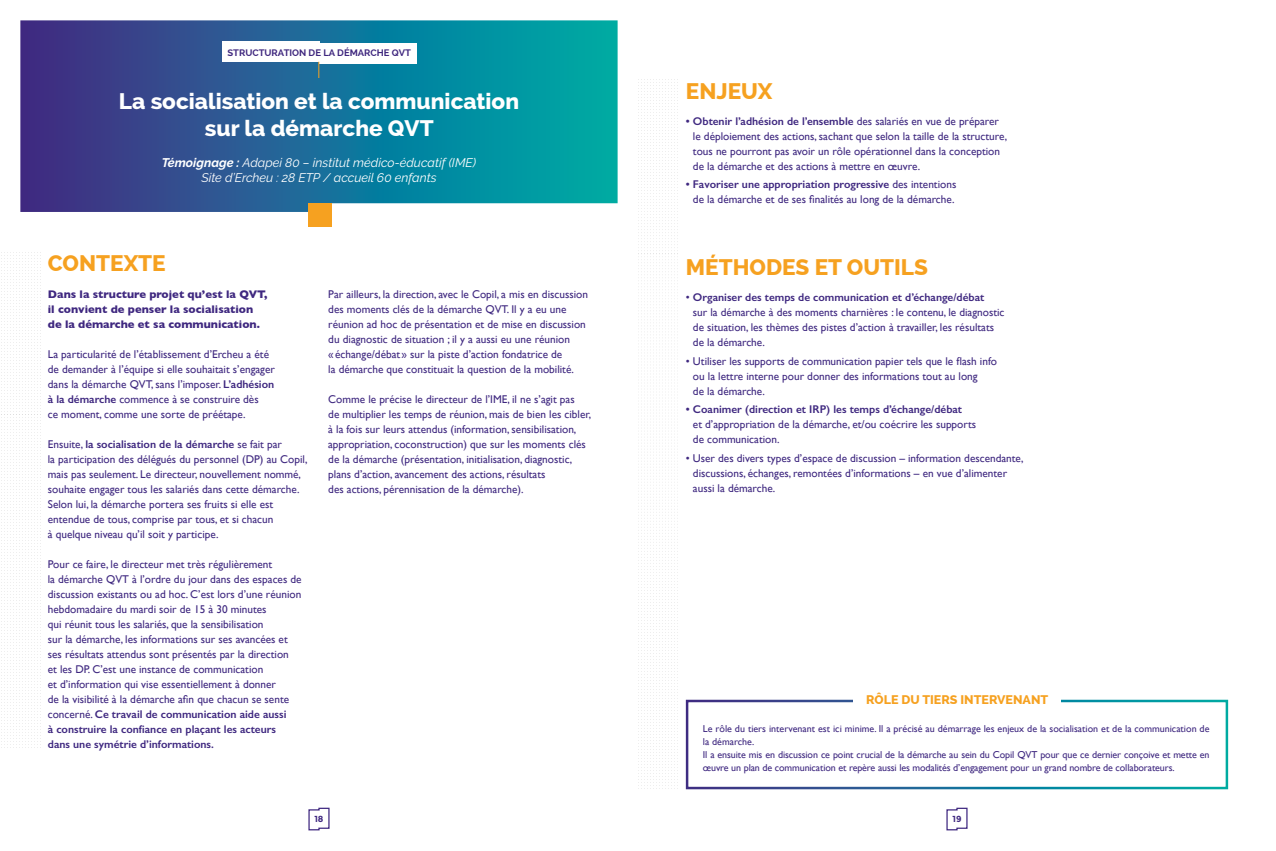
<style>
.page{position:relative;width:1276px;height:851px;background:#fff}
.page>*{position:absolute;margin:0;border:0;box-sizing:border-box;transform-origin:0 0}
.t1{font:800 22.5px/27px "Raleway";color:#fff;text-align:center}
.t2{font:800 22.5px "Raleway";color:#f6a120}
.t3{font:italic 12.5px/15px "Raleway";color:#fff;text-align:center}
.t4{font:800 12.5px "Raleway";color:#f6a120}
.t5{font:11.25px/15px "Gill Sans";color:#3f2880}
.t6{font:700 11.25px/15px "Gill Sans";color:#3f2880}
.t7{font:600 11.25px "Gill Sans";color:#3f2880}
.t8{font:10px/13.1px "Gill Sans";letter-spacing:-.01em;color:#3f2880}
.t9{font:700 9.38px "Raleway";color:#3f277e}
.t10{font:700 8.75px "Montserrat";color:#3f2880}
.s1{font-weight:700}
.s2{font-weight:600}
</style>
<div class="page">
<svg style="left:308px;top:807px;width:22px;height:23px"></svg>
<svg style="left:946px;top:807px;width:22px;height:23px"></svg>
<img style="left:638px;top:79px;width:65px;height:627px">
<img style="left:638px;top:254px;width:40px;height:15px">
<img style="left:638px;top:80px;width:40px;height:15px">
<img style="left:638px;top:706px;width:65px;height:84px">
<img style="left:638px;top:707px;width:40px;height:15px">
<img style="left:1px;top:267px;width:40px;height:481px">
<img style="left:1px;top:414px;width:40px;height:15px">
<img style="left:1px;top:252px;width:40px;height:13px">
<svg style="left:20px;top:20px;width:597px;height:192px;background:#217099"></svg>
<div style="left:222px;top:42px;width:97px;height:20px;background:#fff"></div>
<div style="left:319px;top:44px;width:97px;height:20px;background:#fff"></div>
<svg style="left:318px;top:62px;width:1px;height:16px"></svg>
<div style="left:309px;top:203px;width:23px;height:23px;background:#f6a120"></div>
<div style="left:686px;top:699px;width:542px;height:90px;border:2px solid #fff"></div>
<div style="left:853px;top:689px;width:207px;height:18px;background:#fff"></div>
<p class="t9" style="left:227px;top:47px;width:185px">STRUCTURATION DE LA DÉMARCHE QVT</p>
<h1 class="t1" style="left:119px;top:88px;width:402px">La socialisation et la communication sur la démarche QVT</h1>
<p class="t3" style="left:162px;top:155px;width:316px"><span class="s1">Témoignage :</span> Adapei 80 – institut médico-éducatif (IME)<br>Site d’Ercheu : 28 ETP / accueil 60 enfants</p>
<h1 class="t2" style="left:48px;top:250px;width:119px">CONTEXTE</h1>
<p class="t6" style="left:48px;top:286px;width:221px">Dans la structure projet qu’est la QVT, il convient de penser la socialisation de la démarche et sa communication.</p>
<p class="t5" style="left:48px;top:346px;width:229px">La particularité de l’établissement d’Ercheu a été de demander à l’équipe si elle souhaitait s’engager dans la démarche QVT, sans l’imposer. <span class="s2">L’adhésion à la démarche</span> commence à se construire dès<br>ce moment, comme une sorte de préétape.</p>
<p class="t5" style="left:48px;top:436px;width:261px">Ensuite, <span class="s2">la socialisation de la démarche</span> se fait par<br>la participation des délégués du personnel (DP) au Copil, mais pas seulement. Le directeur, nouvellement nommé, souhaite engager tous les salariés dans cette démarche.<br>Selon lui, la démarche portera ses fruits si elle est entendue de tous, comprise par tous, et si chacun<br>à quelque niveau qu’il soit y participe.</p>
<p class="t5" style="left:48px;top:556px;width:255px">Pour ce faire, le directeur met très régulièrement<br>la démarche QVT à l’ordre du jour dans des espaces de discussion existants ou ad hoc. C’est lors d’une réunion hebdomadaire du mardi soir de 15 à 30 minutes<br>qui réunit tous les salariés, que la sensibilisation<br>sur la démarche, les informations sur ses avancées et ses résultats attendus sont présentés par la direction<br>et les DP. C’est une instance de communication<br>et d’information qui vise essentiellement à donner<br>de la visibilité à la démarche afin que chacun se sente concerné. <span class="s2">Ce travail de communication aide aussi<br>à construire la confiance en plaçant les acteurs<br>dans une symétrie d’informations.</span></p>
<p class="t5" style="left:328px;top:286px;width:261px">Par ailleurs, la direction, avec le Copil, a mis en discussion des moments clés de la démarche QVT. Il y a eu une réunion ad hoc de présentation et de mise en discussion du diagnostic de situation ; il y a aussi eu une réunion<br>« échange/débat » sur la piste d’action fondatrice de<br>la démarche que constituait la question de la mobilité.</p>
<p class="t5" style="left:328px;top:391px;width:264px">Comme le précise le directeur de l’IME, il ne s’agit pas<br>de multiplier les temps de réunion, mais de bien les cibler, à la fois sur leurs attendus (information, sensibilisation, appropriation, coconstruction) que sur les moments clés de la démarche (présentation, initialisation, diagnostic, plans d’action, avancement des actions, résultats<br>des actions, pérennisation de la démarche).</p>
<h1 class="t2" style="left:686px;top:78px;width:88px">ENJEUX</h1>
<p class="t5" style="left:693px;top:113px;width:316px;text-indent:-7px"><span class="s2">• Obtenir l’adhésion de l’ensemble</span> des salariés en vue de préparer le déploiement des actions, sachant que selon la taille de la structure, tous ne pourront pas avoir un rôle opérationnel dans la conception de la démarche et des actions à mettre en œuvre.</p>
<p class="t5" style="left:686px;top:177px;width:272px;text-align:center"><span class="s2">• Favoriser une appropriation progressive</span> des intentions de la démarche et de ses finalités au long de la démarche.</p>
<h1 class="t2" style="left:686px;top:255px;width:244px">MÉTHODES ET OUTILS</h1>
<p class="t5" style="left:693px;top:289px;width:313px;text-indent:-7px">• <span class="s2">Organiser des temps de communication et d’échange/débat<br></span>sur la démarche à des moments charnières : le contenu, le diagnostic de situation, les thèmes des pistes d’action à travailler, les résultats de la démarche.</p>
<p class="t5" style="left:693px;top:353px;width:305px;text-indent:-7px">• Utiliser les supports de communication papier tels que le flash info ou la lettre interne pour donner des informations tout au long<br>de la démarche.</p>
<p class="t7" style="left:686px;top:402px;width:278px">• Coanimer (direction et IRP) les temps d’échange/débat</p>
<p class="t5" style="left:693px;top:417px;width:285px">et d’appropriation de la démarche, et/ou coécrire les supports de communication.</p>
<p class="t5" style="left:693px;top:450px;width:332px;text-indent:-7px">• User des divers types d’espace de discussion – information descendante, discussions, échanges, remontées d’informations – en vue d’alimenter aussi la démarche.</p>
<p class="t4" style="left:866px;top:692px;width:184px">RÔLE DU TIERS INTERVENANT</p>
<p class="t8" style="left:703px;top:721px;width:508px">Le rôle du tiers intervenant est ici minime. Il a précisé au démarrage les enjeux de la socialisation et de la communication de la démarche.<br>Il a ensuite mis en discussion ce point crucial de la démarche au sein du Copil QVT pour que ce dernier conçoive et mette en œuvre un plan de communication et repère aussi les modalités d’engagement pour un grand nombre de collaborateurs.</p>
<p class="t10" style="left:314px;top:813px;width:11px">18</p>
<p class="t10" style="left:952px;top:813px;width:11px">19</p>
</div>
